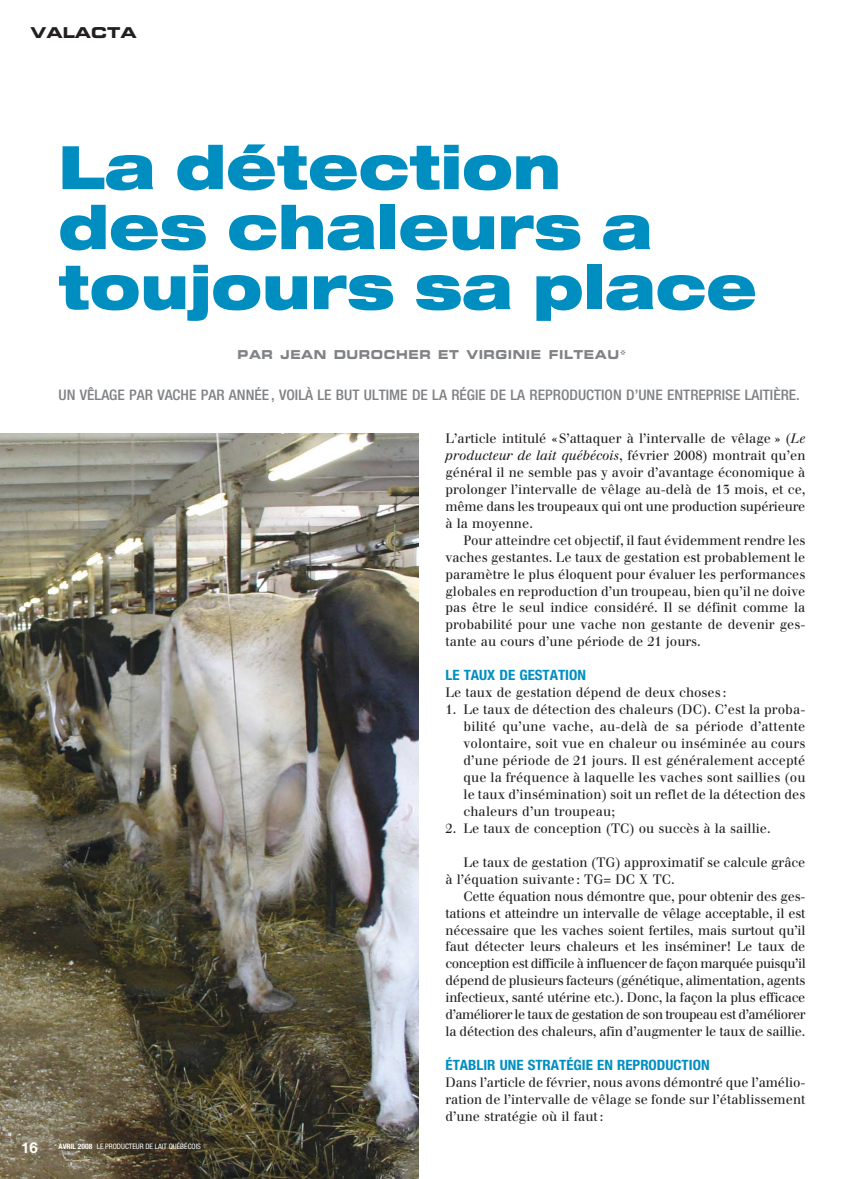
<style>
.page{position:relative;width:864px;height:1179px;background:#fff}
.page>*{position:absolute;margin:0;border:0;box-sizing:border-box;transform-origin:0 0}
.t1{font:900 expanded 60px/60px "Helvetica Neue";color:#008ec1}
.t2{font:15px "Eurostile Bold Extended Two";color:#231f20}
.t3{font:700 15px "Helvetica Neue";color:#fff}
.t4{font:500 condensed 14.55px "Helvetica Neue";color:#808285;scale:1.05 1}
.t5{font:700 condensed 14.25px "Helvetica Neue";color:#008ec1;scale:1.05 1}
.t6{font:13.35px/17px "Walbaum";color:#231f20;text-align:justify}
.t7{font:12.3px "Eurostile Bold Extended Two";letter-spacing:.05em;color:#808285;scale:.9 1}
.t8{font:condensed 7.5px "Helvetica Neue";color:#fff}
.s1{font-weight:700}
.s2{font-style:italic}
</style>
<div class="page">
<img style="left:0;top:433px;width:418px;height:746px">
<p class="t2" style="left:30px;top:27px;width:108px">VALACTA</p>
<h1 class="t1" style="left:58px;top:143px;width:700px">La détection<br>des chaleurs a toujours sa place</h1>
<p class="t7" style="left:238px;top:350px;width:433px">PAR JEAN DUROCHER ET VIRGINIE FILTEAU*</p>
<p class="t4" style="left:58px;top:389px;width:708px">UN VÊLAGE PAR VACHE PAR ANNÉE , VOILÀ LE BUT ULTIME DE LA RÉGIE DE LA REPRODUCTION D’UNE ENTREPRISE LAITIÈRE.</p>
<p class="t3" style="left:21px;top:1142px;width:18px">16</p>
<p class="t8" style="left:58px;top:1143px;width:144px"><span class="s1">AVRIL 2008</span> LE PRODUCTEUR DE LAIT QUÉBÉCOIS</p>
<p class="t6" style="left:446px;top:431px;width:362px">L’article intitulé « S’attaquer à l’intervalle de vêlage » (<span class="s2">Le producteur de lait québécois</span>, février 2008) montrait qu’en général il ne semble pas y avoir d’avantage économique à prolonger l’intervalle de vêlage au-delà de 13 mois, et ce, même dans les troupeaux qui ont une production supérieure à la moyenne.</p>
<p class="t6" style="left:446px;top:533px;width:362px;text-indent:18px">Pour atteindre cet objectif, il faut évidemment rendre les vaches gestantes. Le taux de gestation est probablement le paramètre le plus éloquent pour évaluer les performances globales en reproduction d’un troupeau, bien qu’il ne doive pas être le seul indice considéré. Il se définit comme la probabilité pour une vache non gestante de devenir ges&shy;tante au cours d’une période de 21 jours.</p>
<p class="t5" style="left:446px;top:670px;width:135px">LE TAUX DE GESTATION</p>
<p class="t6" style="left:446px;top:685px;width:282px">Le taux de gestation dépend de deux choses :</p>
<p class="t6" style="left:463px;top:702px;width:344px;text-indent:-18px">1. Le taux de détection des chaleurs (DC). C’est la proba&shy;bilité qu’une vache, au-delà de sa période d’attente volontaire, soit vue en chaleur ou inséminée au cours d’une période de 21 jours. Il est généralement accepté que la fréquence à laquelle les vaches sont saillies (ou le taux d’insémination) soit un reflet de la détection des chaleurs d’un troupeau;</p>
<p class="t6" style="left:446px;top:821px;width:327px">2. Le taux de conception (TC) ou succès à la saillie.</p>
<p class="t6" style="left:446px;top:855px;width:362px;text-indent:18px">Le taux de gestation (TG) approximatif se calcule grâce à l’équation suivante : TG= DC X TC.</p>
<p class="t6" style="left:446px;top:889px;width:362px;text-indent:18px">Cette équation nous démontre que, pour obtenir des ges&shy;tations et atteindre un intervalle de vêlage acceptable, il est nécessaire que les vaches soient fertiles, mais surtout qu’il faut détecter leurs chaleurs et les inséminer! Le taux de conception est difficile à influencer de façon marquée puisqu’il dépend de plusieurs facteurs (génétique, alimentation, agents infectieux, santé utérine etc.). Donc, la façon la plus efficace d’améliorer le taux de gestation de son troupeau est d’améliorer la détection des chaleurs, afin d’augmenter le taux de saillie.</p>
<p class="t5" style="left:446px;top:1060px;width:253px">ÉTABLIR UNE STRATÉGIE EN REPRODUCTION</p>
<p class="t6" style="left:446px;top:1075px;width:362px">Dans l’article de février, nous avons démontré que l’amélio&shy;ration de l’intervalle de vêlage se fonde sur l’établissement d’une stratégie où il faut :</p>
</div>
